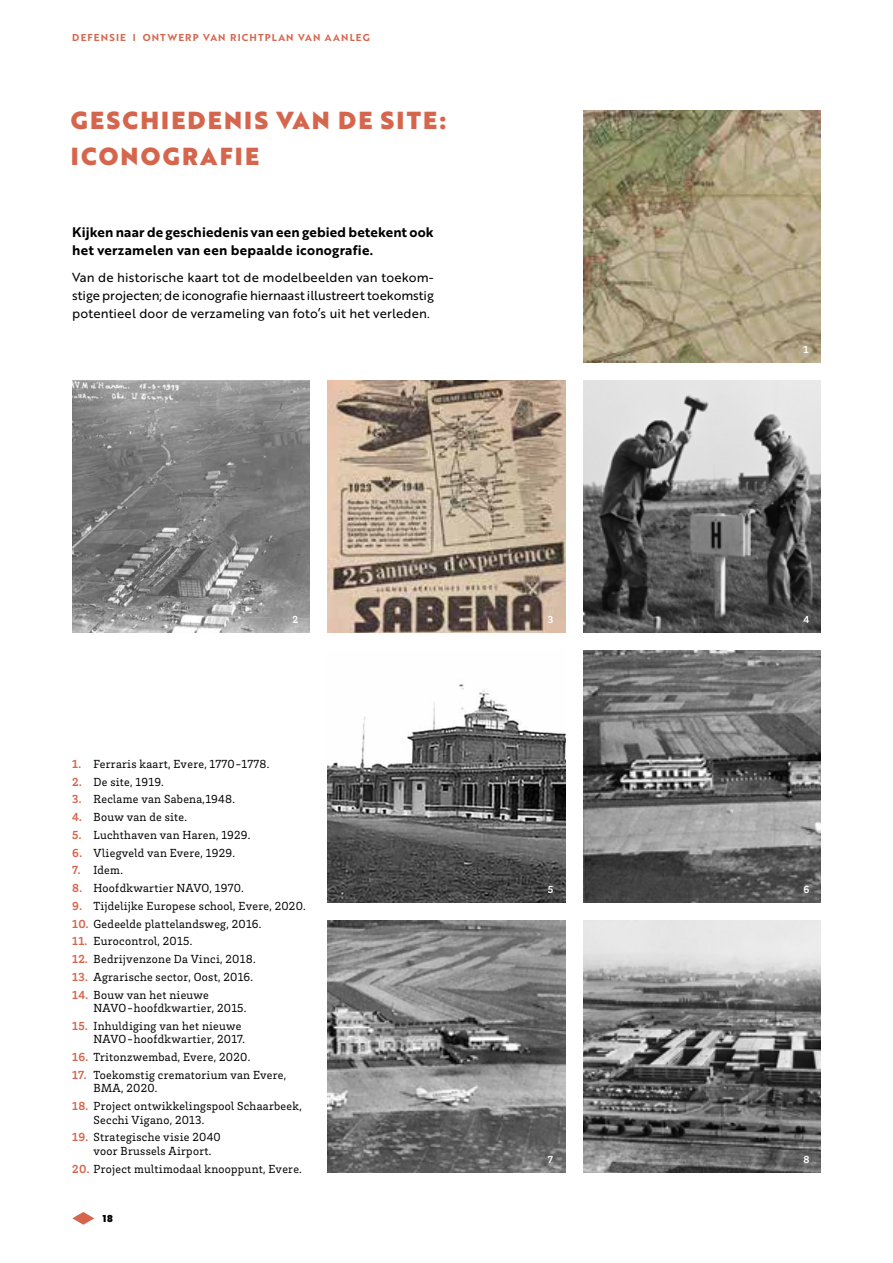
<style>
.page{position:relative;width:893px;height:1263px;background:#fff}
.page>*{position:absolute;margin:0;border:0;box-sizing:border-box;transform-origin:0 0}
.t1{font:24px/36px "Brother 1816 Black";letter-spacing:.09em;color:#d5664d}
.t2{font:13.5px/18px "Brother 1816 Bold";letter-spacing:.015em;color:#000}
.t3{font:12.75px/18px "Brother 1816 Regular";letter-spacing:.01em;color:#000;text-align:justify}
.t4{font:12px/13.5px "Brix Slab";letter-spacing:.025em;color:#000}
.t5{font:700 10.5px "Brix Slab";color:#fff}
.t6{font:9.75px "Brother 1816 Bold";letter-spacing:.12em;color:#d5664d}
.t7{font:9.75px "Brother 1816 Black";color:#000}
.s1{font-weight:700;color:#d5664d}
</style>
<div class="page">
<img style="left:583px;top:111px;width:238px;height:252px">
<img style="left:328px;top:684px;width:237px;height:219px">
<img style="left:328px;top:381px;width:237px;height:252px">
<img style="left:72px;top:381px;width:238px;height:252px">
<img style="left:583px;top:381px;width:238px;height:252px">
<img style="left:583px;top:921px;width:238px;height:252px">
<img style="left:583px;top:651px;width:238px;height:252px">
<img style="left:328px;top:921px;width:237px;height:252px">
<svg style="left:72px;top:1212px;width:22px;height:13px"></svg>
<p class="t6" style="left:72px;top:30px;width:299px">DEFENSIE I ONTWERP VAN RICHTPLAN VAN AANLEG</p>
<h1 class="t1" style="left:71px;top:101px;width:377px">GESCHIEDENIS VAN DE SITE:<br>ICONOGRAFIE</h1>
<p class="t2" style="left:72px;top:222px;width:363px">Kijken naar de geschiedenis van een gebied betekent ook het verzamelen van een bepaalde iconografie.</p>
<p class="t3" style="left:72px;top:267px;width:363px">Van de historische kaart tot de modelbeelden van toekom&shy;stige projecten; de iconografie hiernaast illustreert toekomstig potentieel door de verzameling van foto’s uit het verleden.</p>
<p class="t5" style="left:292px;top:613px;width:7px">2</p>
<p class="t5" style="left:548px;top:613px;width:7px">3</p>
<p class="t4" style="left:72px;top:756px;width:199px"><span class="s1">1.</span> Ferraris kaart, Evere, 1770-1778.</p>
<p class="t4" style="left:72px;top:774px;width:93px"><span class="s1">2.</span> De site, 1919.</p>
<p class="t4" style="left:72px;top:792px;width:164px"><span class="s1">3.</span> Reclame van Sabena,1948.</p>
<p class="t4" style="left:72px;top:810px;width:116px"><span class="s1">4.</span> Bouw van de site.</p>
<p class="t4" style="left:72px;top:827px;width:180px"><span class="s1">5.</span> Luchthaven van Haren, 1929.</p>
<p class="t4" style="left:72px;top:845px;width:164px"><span class="s1">6.</span> Vliegveld van Evere, 1929.</p>
<p class="t4" style="left:72px;top:863px;width:52px"><span class="s1">7.</span> Idem.</p>
<p class="t4" style="left:72px;top:881px;width:173px"><span class="s1">8.</span> Hoofdkwartier NAVO, 1970.</p>
<p class="t4" style="left:72px;top:898px;width:235px"><span class="s1">9.</span> Tijdelijke Europese school, Evere, 2020.</p>
<p class="t4" style="left:72px;top:916px;width:191px"><span class="s1">10.</span> Gedeelde plattelandsweg, 2016.</p>
<p class="t4" style="left:72px;top:934px;width:121px"><span class="s1">11.</span> Eurocontrol, 2015.</p>
<p class="t4" style="left:72px;top:952px;width:185px"><span class="s1">12.</span> Bedrijvenzone Da Vinci, 2018.</p>
<p class="t4" style="left:72px;top:969px;width:182px"><span class="s1">13.</span> Agrarische sector, Oost, 2016.</p>
<p class="t4" style="left:94px;top:987px;width:154px;text-indent:-21px"><span class="s1">14.</span> Bouw van het nieuwe<br>NAVO-hoofdkwartier, 2015.</p>
<p class="t4" style="left:94px;top:1018px;width:153px;text-indent:-21px"><span class="s1">15.</span> Inhuldiging van het nieuwe<br>NAVO-hoofdkwartier, 2017.</p>
<p class="t4" style="left:72px;top:1050px;width:179px"><span class="s1">16.</span> Tritonzwembad, Evere, 2020.</p>
<p class="t4" style="left:94px;top:1067px;width:194px;text-indent:-21px"><span class="s1">17.</span> Toekomstig crematorium van Evere,<br>BMA, 2020.</p>
<p class="t4" style="left:94px;top:1099px;width:210px;text-indent:-21px"><span class="s1">18.</span> Project ontwikkelingspool Schaarbeek,<br>Secchi Vigano, 2013.</p>
<p class="t4" style="left:94px;top:1130px;width:129px;text-indent:-21px"><span class="s1">19.</span> Strategische visie 2040 voor Brussels Airport.</p>
<p class="t4" style="left:72px;top:1161px;width:231px"><span class="s1">20.</span> Project multimodaal knooppunt, Evere.</p>
<p class="t7" style="left:103px;top:1211px;width:11px">18</p>
<p class="t5" style="left:548px;top:883px;width:7px">5</p>
<p class="t5" style="left:548px;top:1153px;width:7px">7</p>
<p class="t5" style="left:803px;top:343px;width:7px">1</p>
<p class="t5" style="left:803px;top:613px;width:7px">4</p>
<p class="t5" style="left:803px;top:883px;width:7px">6</p>
<p class="t5" style="left:803px;top:1153px;width:8px">8</p>
</div>
